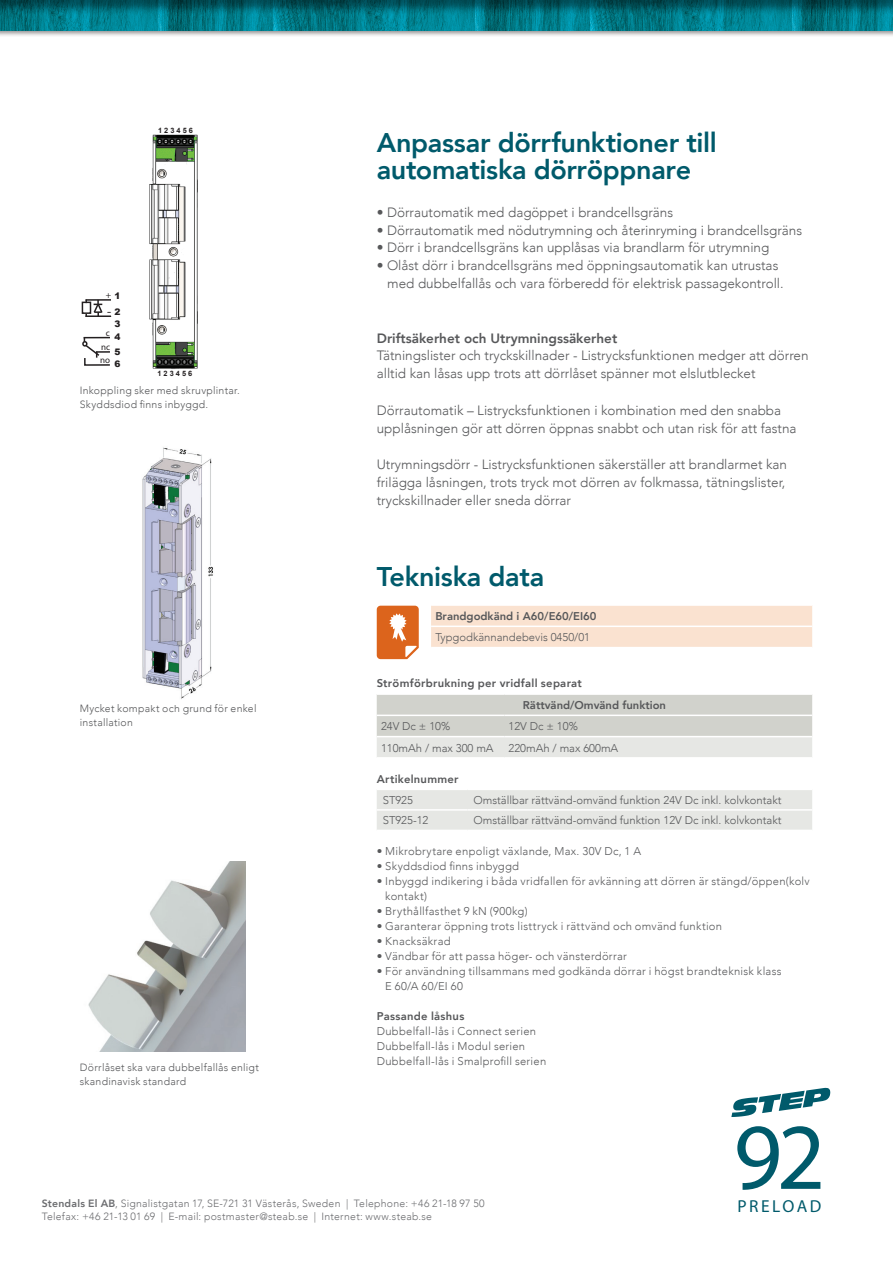
<style>
.page{position:relative;width:893px;height:1263px;background:#fff}
.page>*{position:absolute;margin:0;border:0;box-sizing:border-box;transform-origin:0 0}
.t1{font:300 94.8px "Avenir";color:#005a6b}
.t2{font:800 27px/27px "Avenir LT Com";letter-spacing:-.015em;color:#005a6b}
.t3{font:17.4px "Avenir";letter-spacing:.14em;color:#005a6b}
.t4{font:300 13.5px/18px "Avenir LT Com";color:#57585a}
.t5{font:800 13.5px "Avenir LT Com";color:#57585a}
.t6{font:13.5px "Myriad";color:#231f20}
.t7{font:300 11.25px/15px "Avenir LT Com";letter-spacing:.02em;color:#57585a}
.t8{font:300 11.25px "Avenir LT Com";color:#57585a}
.t9{font:800 11.25px/21.6px "Avenir LT Com";letter-spacing:.02em;color:#57585a}
.t10{font:800 11.25px "Avenir LT Com";color:#57585a}
.t11{font:300 10.5px/13.5px "Avenir LT Com";letter-spacing:.025em;color:#57585a}
.t12{font:300 10.5px/13.5px "Avenir LT Com";letter-spacing:.025em;color:#6c6d70}
.t13{font:9px "Myriad";color:#231f20}
.t14{font:900 9px/12.8px "Arial";color:#231f20;text-align:justify}
.t15{font:700 7.35px "Arial";color:#231f20}
.s1{font-family:"Arial";font-weight:900}
.s2{font-weight:800}
</style>
<div class="page">
<div style="left:0;top:0;width:893px;height:38px;background:#231f20;opacity:.5"></div>
<div style="left:0;top:0;width:893px;height:31px;background:#231f20;opacity:.5"></div>
<div style="left:431px;top:606px;width:381px;height:41px;background:#fae2d0"></div>
<hr style="left:431px;top:625px;width:381px;height:2px;background:#fff">
<svg style="left:377px;top:695px;width:435px;height:62px;background:#d8d9d4"></svg>
<hr style="left:377px;top:715px;width:127px;height:1px;background:#fff">
<hr style="left:504px;top:715px;width:308px;height:1px;background:#fff">
<hr style="left:377px;top:736px;width:127px;height:1px;background:#fff">
<hr style="left:504px;top:736px;width:308px;height:1px;background:#fff">
<div style="left:377px;top:790px;width:435px;height:40px;background:#e6e7e4"></div>
<hr style="left:377px;top:809px;width:90px;height:2px;background:#fff">
<hr style="left:467px;top:809px;width:345px;height:2px;background:#fff">
<svg style="left:377px;top:606px;width:42px;height:53px;background:#e28146"></svg>
<img style="left:142px;top:447px;width:71px;height:252px">
<div style="left:82px;top:302px;width:9px;height:12px;border:2px solid #231f20"></div>
<svg style="left:82px;top:337px;width:28px;height:29px"></svg>
<hr style="left:86px;top:299px;width:25px;height:2px;background:#231f20">
<svg style="left:85px;top:300px;width:19px;height:15px"></svg>
<hr style="left:85px;top:315px;width:26px;height:2px;background:#231f20">
<img style="left:149px;top:134px;width:49px;height:235px">
<svg style="left:731px;top:1088px;width:99px;height:29px"></svg>
<img style="left:88px;top:861px;width:158px;height:190px">
<p class="t15" style="left:158px;top:125px;width:36px">1 2 3 4 5 6</p>
<p class="t13" style="left:106px;top:291px;width:16px">+ <span class="s1">1</span></p>
<p class="t6" style="left:107px;top:304px;width:6px">-</p>
<p class="t13" style="left:106px;top:328px;width:6px">c</p>
<p class="t13" style="left:100px;top:355px;width:11px">no</p>
<p class="t14" style="left:114px;top:305px;width:8px">2<br>3<br>4</p>
<p class="t14" style="left:114px;top:345px;width:8px">5<br>6</p>
<p class="t13" style="left:101px;top:342px;width:11px">nc</p>
<p class="t15" style="left:157px;top:368px;width:36px">1 2 3 4 5 6</p>
<p class="t11" style="left:80px;top:384px;width:162px">Inkoppling sker med skruvplintar.<br>Skyddsdiod finns inbyggd.</p>
<p class="t11" style="left:80px;top:702px;width:178px">Mycket kompakt och grund för enkel installation</p>
<p class="t11" style="left:80px;top:1061px;width:181px">Dörrlåset ska vara dubbelfallås enligt skandinavisk standard</p>
<h2 class="t2" style="left:377px;top:130px;width:342px">Anpassar dörrfunktioner till automatiska dörröppnare</h2>
<p class="t4" style="left:377px;top:203px;width:298px">• Dörrautomatik med dagöppet i brandcellsgräns</p>
<p class="t4" style="left:377px;top:221px;width:427px">• Dörrautomatik med nödutrymning och återinryming i brandcellsgräns</p>
<p class="t4" style="left:377px;top:239px;width:394px">• Dörr i brandcellsgräns kan upplåsas via brandlarm för utrymning</p>
<p class="t4" style="left:387px;top:257px;width:398px;text-indent:-11px">• Olåst dörr i brandcellsgräns med öppningsautomatik kan utrustas med dubbelfallås och vara förberedd för elektrisk passagekontroll.</p>
<p class="t5" style="left:377px;top:330px;width:242px">Driftsäkerhet och Utrymningssäkerhet</p>
<p class="t4" style="left:377px;top:347px;width:433px">Tätningslister och tryckskillnader - Listrycksfunktionen medger att dörren alltid kan låsas upp trots att dörrlåset spänner mot elslutblecket</p>
<p class="t4" style="left:377px;top:401px;width:421px">Dörrautomatik – Listrycksfunktionen i kombination med den snabba upplåsningen gör att dörren öppnas snabbt och utan risk för att fastna</p>
<p class="t4" style="left:377px;top:455px;width:412px">Utrymningsdörr - Listrycksfunktionen säkerställer att brandlarmet kan frilägga låsningen, trots tryck mot dörren av folkmassa, tätningslister, tryckskillnader eller sneda dörrar</p>
<h2 class="t2" style="left:377px;top:563px;width:169px">Tekniska data</h2>
<p class="t10" style="left:435px;top:609px;width:163px">Brandgodkänd i A60/E60/EI60</p>
<p class="t8" style="left:435px;top:631px;width:156px">Typgodkännandebevis 0450/01</p>
<p class="t9" style="left:523px;top:673px;width:145px;text-indent:-146px">Strömförbrukning per vridfall separat<br>Rättvänd/Omvänd funktion</p>
<p class="t7" style="left:381px;top:719px;width:71px">24V Dc ± 10%</p>
<p class="t7" style="left:509px;top:719px;width:71px">12V Dc ± 10%</p>
<p class="t8" style="left:381px;top:741px;width:114px">110mAh / max 300 mA</p>
<p class="t8" style="left:509px;top:741px;width:111px">220mAh / max 600mA</p>
<p class="t9" style="left:377px;top:768px;width:83px">Artikelnummer</p>
<p class="t7" style="left:383px;top:792px;width:32px">ST925</p>
<p class="t8" style="left:473px;top:793px;width:310px">Omställbar rättvänd-omvänd funktion 24V Dc inkl. kolvkontakt</p>
<p class="t7" style="left:383px;top:813px;width:47px">ST925-12</p>
<p class="t8" style="left:473px;top:814px;width:310px">Omställbar rättvänd-omvänd funktion 12V Dc inkl. kolvkontakt</p>
<p class="t7" style="left:377px;top:844px;width:266px">• Mikrobrytare enpoligt växlande, Max. 30V Dc, 1 A</p>
<p class="t7" style="left:377px;top:859px;width:144px">• Skyddsdiod finns inbyggd</p>
<p class="t7" style="left:385px;top:874px;width:426px;text-indent:-9px">• Inbyggd indikering i båda vridfallen för avkänning att dörren är stängd/öppen(kolv kontakt)</p>
<p class="t7" style="left:377px;top:904px;width:152px">• Brythållfasthet 9 kN (900kg)</p>
<p class="t7" style="left:377px;top:919px;width:347px">• Garanterar öppning trots listtryck i rättvänd och omvänd funktion</p>
<p class="t7" style="left:377px;top:934px;width:75px">• Knacksäkrad</p>
<p class="t7" style="left:377px;top:949px;width:252px">• Vändbar för att passa höger- och vänsterdörrar</p>
<p class="t7" style="left:385px;top:964px;width:398px;text-indent:-9px">• För användning tillsammans med godkända dörrar i högst brandteknisk klass<br>E 60/A 60/EI 60</p>
<p class="t9" style="left:377px;top:1005px;width:89px">Passande låshus</p>
<p class="t7" style="left:377px;top:1024px;width:171px">Dubbelfall-lås i Connect serien<br>Dubbelfall-lås i Modul serien<br>Dubbelfall-lås i Smalprofill serien</p>
<p class="t12" style="left:42px;top:1196px;width:445px"><span class="s2">Stendals El AB</span>, Signalistgatan 17, SE-721 31 Västerås, Sweden | Telephone: +46 21-18 97 50<br>Telefax: +46 21-13 01 69 | E-mail: postmaster@steab.se | Internet: www.steab.se</p>
<h1 class="t1" style="left:733px;top:1098px;width:93px">92</h1>
<p class="t3" style="left:737px;top:1195px;width:85px">PRELOAD</p>
</div>
